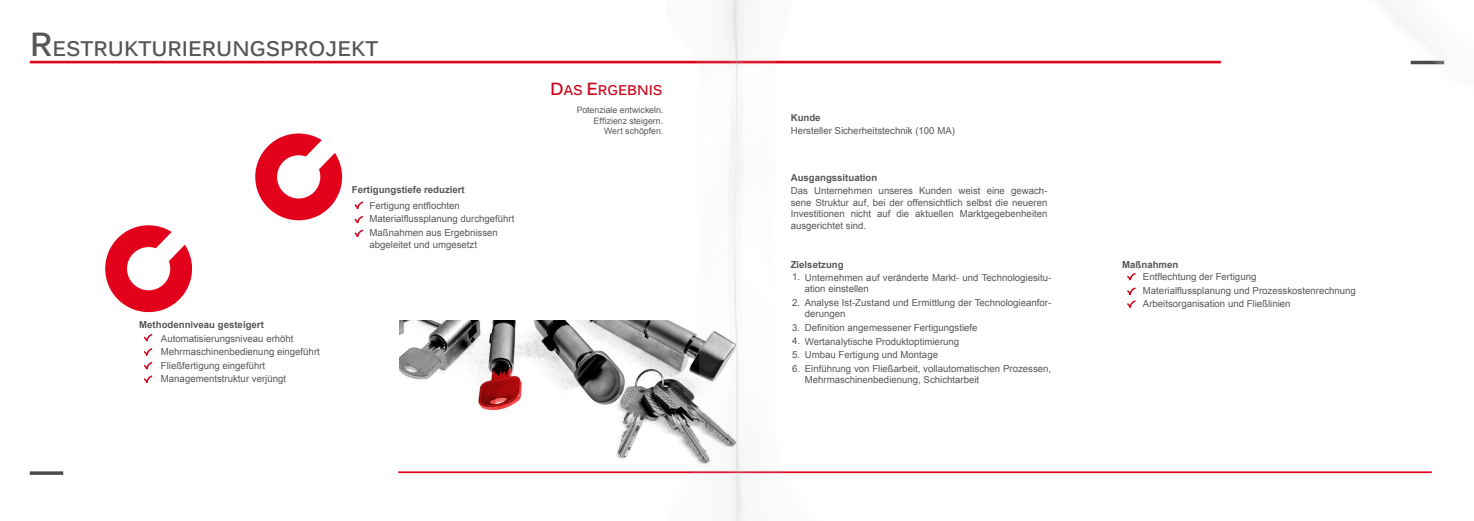
<style>
.page{position:relative;width:1474px;height:521px;background:#fff}
.page>*{position:absolute;margin:0;border:0;box-sizing:border-box;transform-origin:0 0}
.t1{font:700 21px "Kalinga";color:#575759}
.t2{font:700 14px "Kalinga";color:#cc071e}
.t3{font:9.62px/13.7px "Arial";color:#575759}
.t4{font:700 9.62px "Arial";color:#575759}
.t5{font:8.75px/10.5px "Arial";color:#575759;text-align:right}
.s1{font-size:33.25px}
.s2{font-size:17.5px}
</style>
<div class="page">
<hr style="left:30px;top:61px;width:1190px;height:2px;background:#e0041d">
<svg style="left:30px;top:471px;width:33px;height:4px"></svg>
<hr style="left:398px;top:471px;width:1033px;height:2px;background:#e0041d">
<img style="left:399px;top:320px;width:268px;height:139px">
<svg style="left:105px;top:225px;width:87px;height:87px"></svg>
<svg style="left:143px;top:334px;width:10px;height:7px"></svg>
<svg style="left:143px;top:348px;width:10px;height:7px"></svg>
<svg style="left:143px;top:362px;width:10px;height:21px"></svg>
<svg style="left:354px;top:201px;width:9px;height:36px"></svg>
<svg style="left:255px;top:133px;width:87px;height:87px"></svg>
<img style="left:667px;top:0;width:778px;height:521px">
<h1 class="t1" style="left:30px;top:35px;width:350px"><span class="s1">R</span>ESTRUKTURIERUNGSPROJEKT</h1>
<p class="t4" style="left:139px;top:318px;width:126px">Methodenniveau gesteigert</p>
<p class="t3" style="left:161px;top:331px;width:160px">Automatisierungsniveau erhöht<br>Mehrmaschinenbedienung eingeführt<br>Fließfertigung eingeführt<br>Managementstruktur verjüngt</p>
<p class="t4" style="left:352px;top:183px;width:114px">Fertigungstiefe reduziert</p>
<p class="t3" style="left:369px;top:198px;width:146px">Fertigung entflochten<br>Materialflussplanung durchgeführt<br>Maßnahmen aus Ergebnissen</p>
<p class="t3" style="left:369px;top:237px;width:109px">abgeleitet und umgesetzt</p>
<h2 class="t2" style="left:550px;top:80px;width:114px"><span class="s2">D</span>AS <span class="s2">E</span>RGEBNIS</h2>
<p class="t5" style="left:576px;top:105px;width:88px">Potenziale entwickeln.<br>Effizienz steigern.<br>Wert schöpfen.</p>
<p class="t4" style="left:790px;top:111px;width:31px">Kunde</p>
<p class="t3" style="left:790px;top:124px;width:166px">Hersteller Sicherheitstechnik (100 MA)</p>
<p class="t4" style="left:790px;top:171px;width:88px">Ausgangssituation</p>
<p class="t3" style="left:790px;top:185px;width:258px;line-height:11.5px;text-align:justify">Das Unternehmen unseres Kunden weist eine gewach&shy;sene Struktur auf, bei der offensichtlich selbst die neueren Investitionen nicht auf die aktuellen Marktgegebenheiten ausgerichtet sind.</p>
<p class="t4" style="left:790px;top:258px;width:54px">Zielsetzung</p>
<p class="t3" style="left:792px;top:270px;width:10px">1.</p>
<p class="t3" style="left:792px;top:295px;width:10px">2.</p>
<p class="t3" style="left:792px;top:321px;width:10px;text-align:justify">3.<br>4.<br>5.<br>6.</p>
<p class="t3" style="left:804px;top:271px;width:248px;line-height:11.5px">Unternehmen auf veränderte Markt- und Technologiesitu&shy;ation einstellen</p>
<p class="t3" style="left:804px;top:297px;width:248px;line-height:11.5px">Analyse Ist-Zustand und Ermittlung der Technologieanfor&shy;derungen</p>
<p class="t3" style="left:804px;top:321px;width:248px">Definition angemessener Fertigungstiefe<br>Wertanalytische Produktoptimierung<br>Umbau Fertigung und Montage<br>Einführung von Fließarbeit, vollautomatischen Prozessen,</p>
<p class="t3" style="left:804px;top:373px;width:176px">Mehrmaschinenbedienung, Schichtarbeit</p>
<p class="t4" style="left:1122px;top:258px;width:58px">Maßnahmen</p>
<p class="t3" style="left:1142px;top:270px;width:214px">Entflechtung der Fertigung<br>Materialflussplanung und Prozesskostenrechnung<br>Arbeitsorganisation und Fließlinien</p>
</div>
